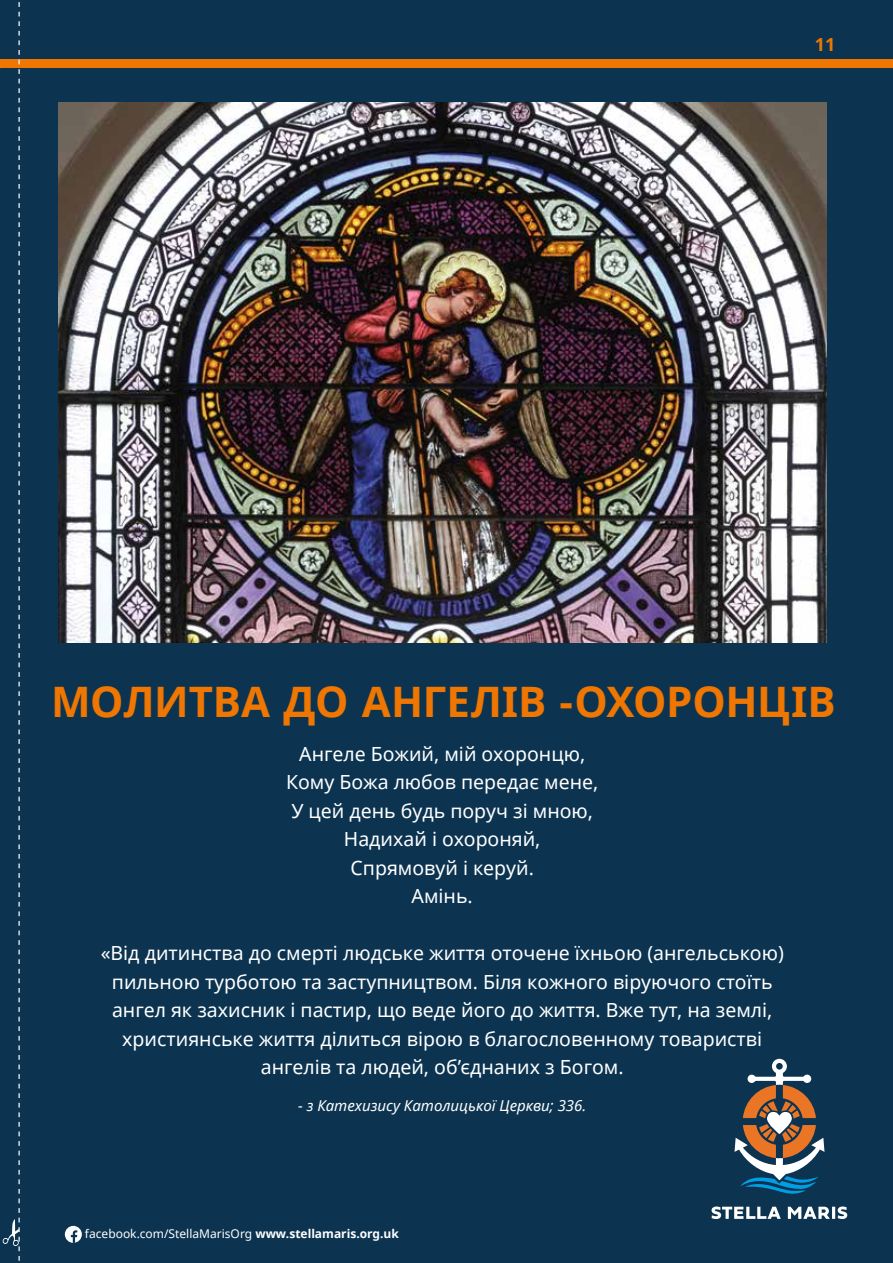
<style>
.page{position:relative;width:893px;height:1263px;background:#0c3451}
.page>*{position:absolute;margin:0;border:0;box-sizing:border-box;transform-origin:0 0}
.t1{font:700 42px "Noto Sans";letter-spacing:-.005em;color:#ee7601}
.t2{font:19.5px/28.5px "Noto Sans";color:#fff;text-align:center}
.t3{font:italic 15px "Noto Sans";color:#fff}
.t4{font:12px "Noto Sans";color:#fff}
.s1{font-weight:700}
</style>
<div class="page">
<div style="left:0;top:60px;width:893px;height:8px;background:#ee7601"></div>
<div style="left:65px;top:1226px;width:17px;height:17px;background:#fff;border-radius:50%"></div>
<svg style="left:71px;top:1230px;width:6px;height:13px"></svg>
<svg style="left:3px;top:2px;width:17px;height:1259px"></svg>
<svg style="left:711px;top:1206px;width:70px;height:13px"></svg>
<svg style="left:788px;top:1206px;width:59px;height:13px"></svg>
<svg style="left:734px;top:1059px;width:90px;height:135px"></svg>
<img style="left:58px;top:102px;width:768px;height:540px">
<h1 class="t1" style="left:51px;top:672px;width:786px">МОЛИТВА ДО АНГЕЛІВ -ОХОРОНЦІВ</h1>
<p class="t2" style="left:286px;top:739px;width:314px">Ангеле Божий, мій охоронцю,<br>Кому Божа любов передає мене,<br>У цей день будь поруч зі мною,<br>Надихай і охороняй,<br>Спрямовуй і керуй.<br>Амінь.</p>
<p class="t2" style="left:101px;top:938px;width:685px">«Від дитинства до смерті людське життя оточене їхньою (ангельською) пильною турботою та заступництвом. Біля кожного віруючого стоїть ангел як захисник і пастир, що веде його до життя. Вже тут, на землі, християнське життя ділиться вірою в благословенному товаристві ангелів та людей, об’єднаних з Богом.</p>
<p class="t3" style="left:298px;top:1095px;width:290px">- з Катехизису Католицької Церкви; 336.</p>
<p class="t4" style="left:85px;top:1225px;width:315px">facebook.com/StellaMarisOrg <span class="s1">www.stellamaris.org.uk</span></p>
</div>
